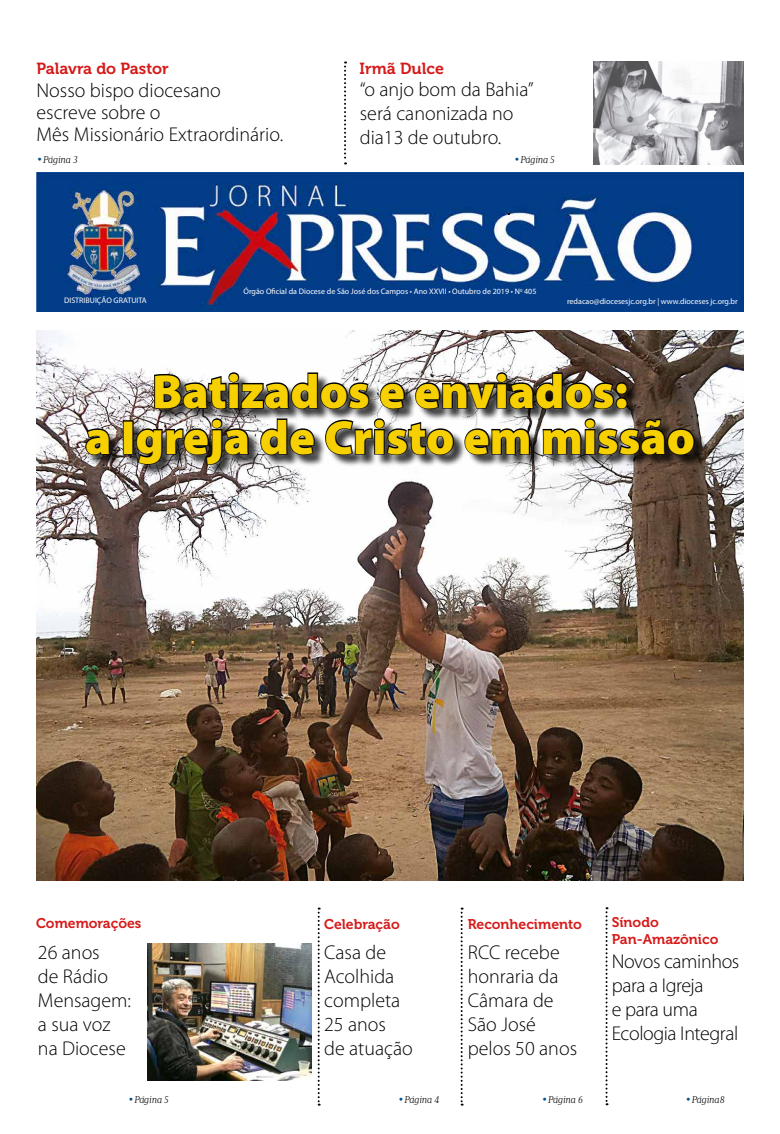
<style>
.page{position:relative;width:780px;height:1134px;background:#fff}
.page>*{position:absolute;margin:0;border:0;box-sizing:border-box;transform-origin:0 0}
.t1{font:900 48px/46px "Myriad Pro";color:#f6d000;text-align:center}
.t2{font:300 20px/24px "Myriad Pro";color:#000}
.t3{font:300 20px/24px "Myriad Pro";letter-spacing:-.02em;color:#000}
.t4{font:16px "Museo 700";color:#d51a19}
.t5{font:14px/16.8px "Museo 700";color:#d51a19}
.t6{font:italic 300 10px "Velino Ultra";letter-spacing:-.005em;color:#000}
.t7{font:8px "Myriad Pro";color:#fff}
.s1{font-family:"Geometric 706 BT Black Condensed B";font-weight:400;font-style:normal;color:#00518d}
</style>
<div class="page">
<img style="left:37px;top:172px;width:706px;height:140px">
<svg style="left:344px;top:62px;width:2px;height:102px"></svg>
<svg style="left:318px;top:907px;width:2px;height:198px"></svg>
<img style="left:37px;top:331px;width:706px;height:549px">
<img style="left:147px;top:943px;width:164px;height:137px">
<svg style="left:460px;top:907px;width:2px;height:198px"></svg>
<svg style="left:605px;top:907px;width:2px;height:198px"></svg>
<div style="left:87px;top:374px;width:620px;height:103px;background:#000;opacity:.75"></div>
<svg style="left:153px;top:371px;width:217px;height:39px"></svg>
<svg style="left:379px;top:381px;width:27px;height:29px"></svg>
<svg style="left:414px;top:371px;width:214px;height:39px"></svg>
<svg style="left:84px;top:427px;width:28px;height:29px"></svg>
<div style="left:123px;top:420px;width:10px;height:34px;border:2px solid #000"></div>
<svg style="left:135px;top:417px;width:115px;height:49px"></svg>
<svg style="left:259px;top:417px;width:57px;height:39px"></svg>
<svg style="left:324px;top:417px;width:131px;height:39px"></svg>
<svg style="left:463px;top:427px;width:68px;height:29px"></svg>
<svg style="left:541px;top:417px;width:154px;height:39px"></svg>
<img style="left:593px;top:62px;width:150px;height:102px">
<p class="t4" style="left:36px;top:60px;width:134px">Palavra do Pastor</p>
<p class="t4" style="left:359px;top:60px;width:86px">Irmã Dulce</p>
<p class="t2" style="left:36px;top:79px;width:248px;line-height:22px">Nosso bispo diocesano escreve sobre o<br>Mês Missionário Extraordinário.</p>
<p class="t2" style="left:360px;top:77px;width:175px">“o anjo bom da Bahia” será canonizada no dia13 de outubro.</p>
<p class="t6" style="left:37px;top:154px;width:42px"><span class="s1">•</span>Página 3</p>
<p class="t6" style="left:514px;top:154px;width:42px"><span class="s1">•</span>Página 5</p>
<p class="t7" style="left:243px;top:287px;width:294px">Órgão Oficial da Diocese de São José dos Campos • Ano XXVII • Outubro de 2019 • N<sup>0</sup> 405</p>
<p class="t7" style="left:64px;top:295px;width:84px">DISTRIBUIÇÃO GRATUITA</p>
<p class="t7" style="left:567px;top:297px;width:172px">redacao@diocesesjc.org.br | www.dioceses jc.org.br</p>
<h1 class="t1" style="left:85px;top:366px;width:611px">Batizados e enviados:<br>a Igreja de Cristo em missão</h1>
<p class="t5" style="left:36px;top:915px;width:107px">Comemorações</p>
<p class="t5" style="left:324px;top:916px;width:77px">Celebração</p>
<p class="t2" style="left:38px;top:940px;width:95px">26 anos<br>de Rádio<br>Mensagem: a sua voz na Diocese</p>
<p class="t6" style="left:128px;top:1094px;width:42px"><span class="s1">•</span>Página 5</p>
<p class="t2" style="left:324px;top:940px;width:90px">Casa de<br>Acolhida completa<br>25 anos<br>de atuação</p>
<p class="t6" style="left:398px;top:1094px;width:42px"><span class="s1">•</span>Página 4</p>
<p class="t5" style="left:468px;top:916px;width:116px">Reconhecimento</p>
<p class="t2" style="left:468px;top:940px;width:111px">RCC recebe honraria da<br>Câmara de<br>São José pelos 50 anos</p>
<p class="t6" style="left:542px;top:1094px;width:42px"><span class="s1">•</span>Página 6</p>
<p class="t5" style="left:611px;top:914px;width:108px">Sínodo<br>Pan-Amazônico</p>
<p class="t3" style="left:611px;top:949px;width:129px">Novos caminhos para a Igreja<br>e para uma<br>Ecologia Integral</p>
<p class="t6" style="left:685px;top:1094px;width:40px"><span class="s1">•</span>Página8</p>
</div>
